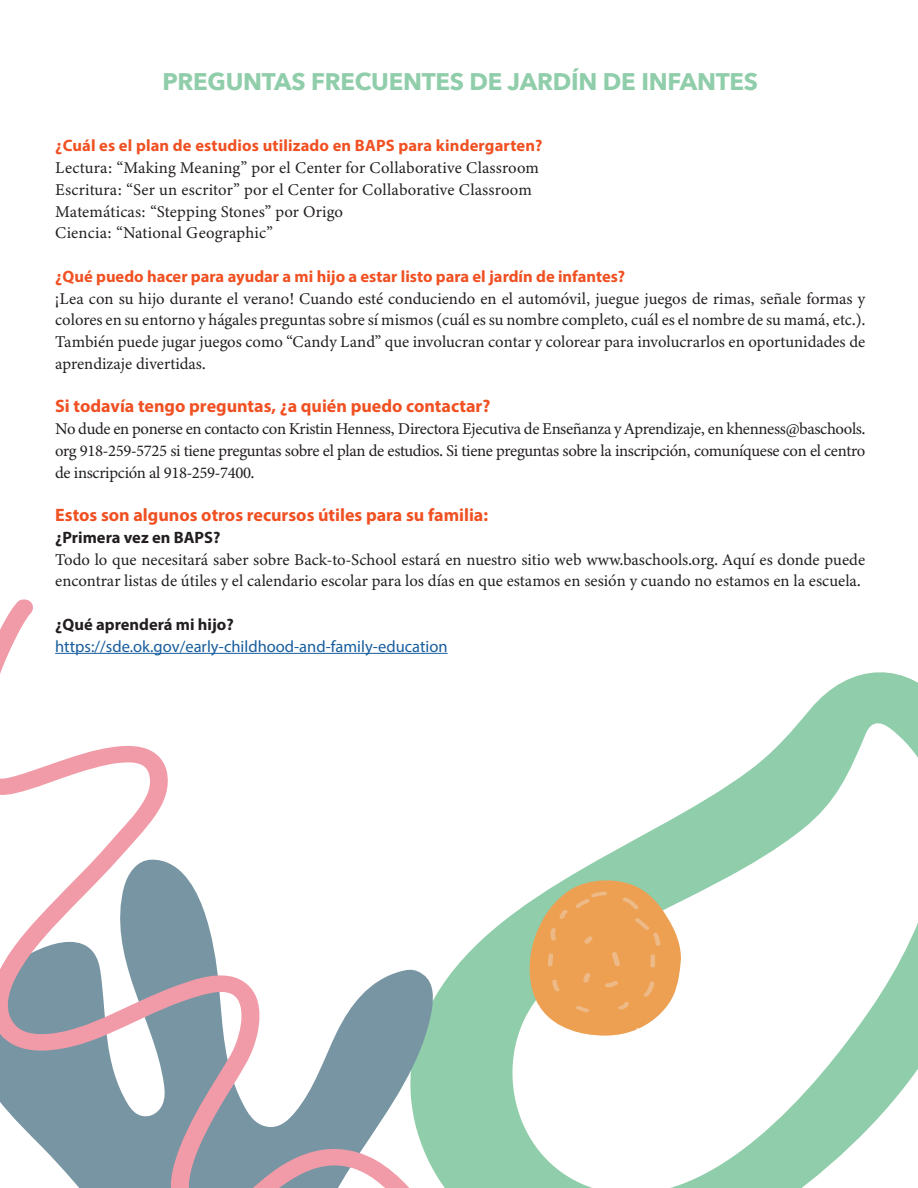
<style>
.page{position:relative;width:918px;height:1188px;background:#fff}
.page>*{position:absolute;margin:0;border:0;box-sizing:border-box;transform-origin:0 0}
.t1{font:700 24px "Avenir Next";letter-spacing:-.01em;color:#90cdaa}
.t2{font:700 18px "Myriad Pro";color:#f05022}
.t3{font:16.5px/21.8px "Minion Variable Concept";color:#231f20;text-align:justify}
.t4{font:700 16.5px "Myriad Pro";color:#f05022}
.t5{font:16.5px "Myriad Pro";color:#175d9e}
.t6{font:700 16.5px "Myriad Pro";color:#231f20}
</style>
<div class="page">
<svg style="left:486px;top:672px;width:432px;height:516px"></svg>
<svg style="left:529px;top:877px;width:152px;height:159px;background:#e4b171"></svg>
<svg style="left:0;top:599px;width:486px;height:589px"></svg>
<p class="t1" style="left:162px;top:60px;width:597px">PREGUNTAS FRECUENTES DE JARDÍN DE INFANTES</p>
<p class="t4" style="left:55px;top:135px;width:489px">¿Cuál es el plan de estudios utilizado en BAPS para kindergarten?</p>
<p class="t3" style="left:55px;top:157px;width:485px">Lectura: “Making Meaning” por el Center for Collaborative Classroom</p>
<p class="t3" style="left:55px;top:179px;width:478px">Escritura: “Ser un escritor” por el Center for Collaborative Classroom</p>
<p class="t3" style="left:55px;top:200px;width:289px">Matemáticas: “Stepping Stones” por Origo</p>
<p class="t3" style="left:55px;top:222px;width:219px">Ciencia: “National Geographic”</p>
<p class="t4" style="left:55px;top:266px;width:572px">¿Qué puedo hacer para ayudar a mi hijo a estar listo para el jardín de infantes?</p>
<p class="t3" style="left:55px;top:287px;width:812px">¡Lea con su hijo durante el verano! Cuando esté conduciendo en el automóvil, juegue juegos de rimas, señale formas y colores en su entorno y hágales preguntas sobre sí mismos (cuál es su nombre completo, cuál es el nombre de su mamá, etc.).<br>También puede jugar juegos como “Candy Land” que involucran contar y colorear para involucrarlos en oportunidades de aprendizaje divertidas.</p>
<p class="t2" style="left:55px;top:395px;width:437px">Si todavía tengo preguntas, ¿a quién puedo contactar?</p>
<p class="t3" style="left:55px;top:418px;width:812px">No dude en ponerse en contacto con Kristin Henness, Directora Ejecutiva de Enseñanza y Aprendizaje, en khenness@baschools. org 918-259-5725 si tiene preguntas sobre el plan de estudios. Si tiene preguntas sobre la inscripción, comuníquese con el centro de inscripción al 918-259-7400.</p>
<p class="t2" style="left:55px;top:503px;width:434px">Estos son algunos otros recursos útiles para su familia:</p>
<p class="t6" style="left:55px;top:527px;width:167px">¿Primera vez en BAPS?</p>
<p class="t3" style="left:55px;top:548px;width:812px">Todo lo que necesitará saber sobre Back-to-School estará en nuestro sitio web www.baschools.org. Aquí es donde puede encontrar listas de útiles y el calendario escolar para los días en que estamos en sesión y cuando no estamos en la escuela.</p>
<p class="t6" style="left:55px;top:614px;width:180px">¿Qué aprenderá mi hijo?</p>
<p class="t5" style="left:55px;top:636px;width:394px">https://sde.ok.gov/early-childhood-and-family-education</p>
</div>
